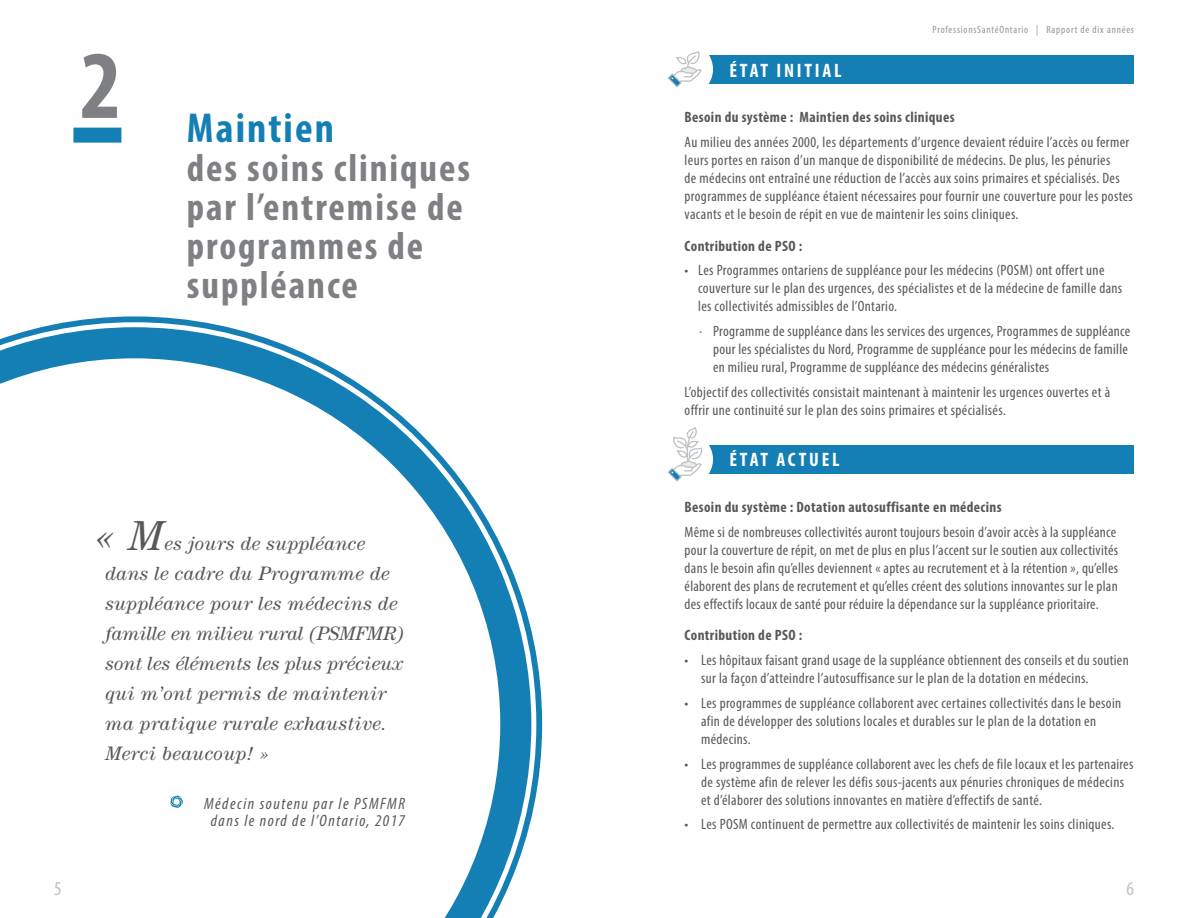
<style>
.page{position:relative;width:1188px;height:918px;background:#fff}
.page>*{position:absolute;margin:0;border:0;box-sizing:border-box;transform-origin:0 0}
.t1{font:700 condensed 97.5px "Myriad Pro";color:#7e8083}
.t2{font:700 condensed 42px "Myriad Pro";letter-spacing:.05em;color:#147fb4}
.t3{font:700 condensed 39px/39px "Myriad Pro";letter-spacing:.05em;color:#7e8083}
.t4{font:italic 19.5px/30px "Century";letter-spacing:.015em;color:#57585a}
.t5{font:700 condensed 19.5px "Myriad Pro";letter-spacing:.14em;color:#fff}
.t6{font:condensed 19.5px "Myriad Pro";color:#bcc0c4}
.t7{font:italic condensed 16.5px/16.5px "Myriad Pro";letter-spacing:.09em;color:#57585a;text-align:center}
.t8{font:condensed 15px/18px "Myriad Pro";letter-spacing:.025em;color:#57585a}
.t9{font:700 condensed 15px "Myriad Pro";letter-spacing:.025em;color:#57585a}
.t10{font:condensed 10.5px "Myriad Pro";letter-spacing:.075em;color:#939598}
.s1{font-size:42px}
</style>
<div class="page">
<div style="left:667px;top:445px;width:467px;height:29px;background:#147fb4"></div>
<div style="left:656px;top:432px;width:57px;height:55px;background:#fff;border-radius:50%"></div>
<div style="left:667px;top:55px;width:467px;height:29px;background:#147fb4"></div>
<svg style="left:667px;top:427px;width:36px;height:55px"></svg>
<div style="left:656px;top:42px;width:57px;height:55px;background:#fff;border-radius:50%"></div>
<svg style="left:667px;top:51px;width:35px;height:37px"></svg>
<svg style="left:42px;top:316px;width:500px;height:503px"></svg>
<svg style="left:0;top:327px;width:531px;height:578px"></svg>
<svg style="left:0;top:358px;width:500px;height:560px"></svg>
<div style="left:73px;top:128px;width:48px;height:15px;background:#147fb4"></div>
<svg style="left:170px;top:795px;width:13px;height:14px"></svg>
<p class="t1" style="left:80px;top:24px;width:43px">2</p>
<p class="t2" style="left:187px;top:102px;width:149px">Maintien</p>
<p class="t3" style="left:187px;top:148px;width:285px">des soins cliniques par l’entremise de programmes de suppléance</p>
<p class="t4" style="left:105px;top:529px;width:301px;text-indent:-10px"><span class="s1">« M</span>es jours de suppléance dans le cadre du Programme de suppléance pour les médecins de famille en milieu rural (PSMFMR) sont les éléments les plus précieux qui m’ont permis de maintenir ma pratique rurale exhaustive.<br>Merci beaucoup! »</p>
<p class="t7" style="left:204px;top:795px;width:202px">Médecin soutenu par le PSMFMR dans le nord de l’Ontario, 2017</p>
<p class="t5" style="left:730px;top:58px;width:114px">ÉTAT INITIAL</p>
<p class="t10" style="left:933px;top:23px;width:203px">ProfessionsSantéOntario | Rapport de dix années</p>
<p class="t9" style="left:685px;top:108px;width:271px">Besoin du système : Maintien des soins cliniques</p>
<p class="t8" style="left:685px;top:133px;width:450px">Au milieu des années 2000, les départements d’urgence devaient réduire l’accès ou fermer leurs portes en raison d’un manque de disponibilité de médecins. De plus, les pénuries<br>de médecins ont entraîné une réduction de l’accès aux soins primaires et spécialisés. Des programmes de suppléance étaient nécessaires pour fournir une couverture pour les postes vacants et le besoin de répit en vue de maintenir les soins cliniques.</p>
<p class="t9" style="left:685px;top:236px;width:119px">Contribution de PSO :</p>
<p class="t8" style="left:698px;top:261px;width:426px;text-indent:-14px">• Les Programmes ontariens de suppléance pour les médecins (POSM) ont offert une couverture sur le plan des urgences, des spécialistes et de la médecine de famille dans les collectivités admissibles de l’Ontario.</p>
<p class="t8" style="left:713px;top:322px;width:419px;text-indent:-14px">· Programme de suppléance dans les services des urgences, Programmes de suppléance pour les spécialistes du Nord, Programme de suppléance pour les médecins de famille en milieu rural, Programme de suppléance des médecins généralistes</p>
<p class="t8" style="left:685px;top:383px;width:427px">L’objectif des collectivités consistait maintenant à maintenir les urgences ouvertes et à offrir une continuité sur le plan des soins primaires et spécialisés.</p>
<p class="t5" style="left:730px;top:447px;width:111px">ÉTAT ACTUEL</p>
<p class="t9" style="left:685px;top:498px;width:319px">Besoin du système : Dotation autosuffisante en médecins</p>
<p class="t8" style="left:685px;top:523px;width:435px;text-align:justify">Même si de nombreuses collectivités auront toujours besoin d’avoir accès à la suppléance pour la couverture de répit, on met de plus en plus l’accent sur le soutien aux collectivités dans le besoin afin qu’elles deviennent « aptes au recrutement et à la rétention », qu’elles élaborent des plans de recrutement et qu’elles créent des solutions innovantes sur le plan des effectifs locaux de santé pour réduire la dépendance sur la suppléance prioritaire.</p>
<p class="t9" style="left:685px;top:626px;width:119px">Contribution de PSO :</p>
<p class="t8" style="left:701px;top:651px;width:429px;text-indent:-16px">• Les hôpitaux faisant grand usage de la suppléance obtiennent des conseils et du soutien sur la façon d’atteindre l’autosuffisance sur le plan de la dotation en médecins.</p>
<p class="t8" style="left:701px;top:694px;width:422px;text-indent:-16px">• Les programmes de suppléance collaborent avec certaines collectivités dans le besoin afin de développer des solutions locales et durables sur le plan de la dotation en médecins.</p>
<p class="t8" style="left:701px;top:755px;width:434px;text-indent:-16px">• Les programmes de suppléance collaborent avec les chefs de file locaux et les partenaires de système afin de relever les défis sous-jacents aux pénuries chroniques de médecins et d’élaborer des solutions innovantes en matière d’effectifs de santé.</p>
<p class="t8" style="left:685px;top:815px;width:431px">• Les POSM continuent de permettre aux collectivités de maintenir les soins cliniques.</p>
<p class="t6" style="left:54px;top:876px;width:9px">5</p>
<p class="t6" style="left:1126px;top:876px;width:9px">6</p>
</div>
